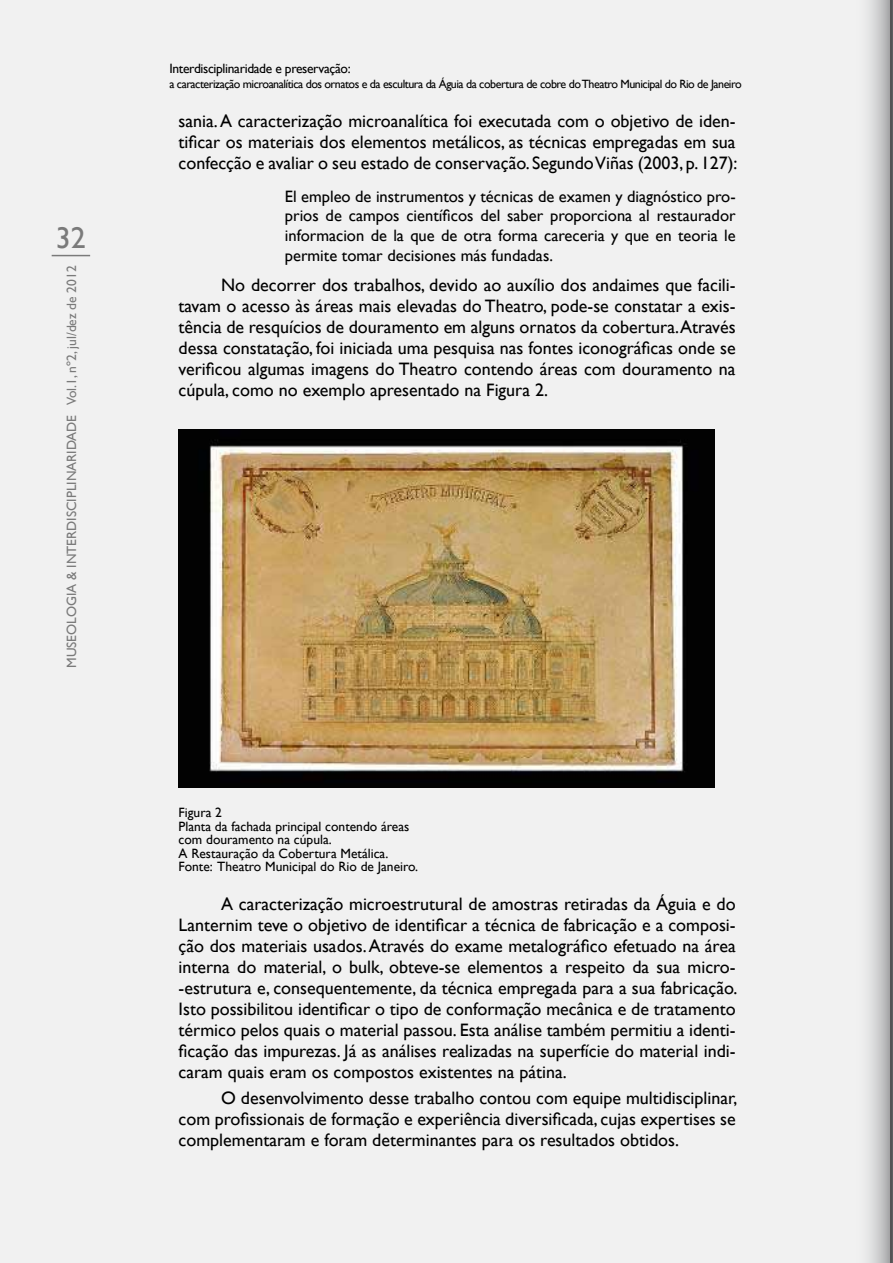
<style>
.page{position:relative;width:893px;height:1263px;background:#f1f1f1}
.page>*{position:absolute;margin:0;border:0;box-sizing:border-box;transform-origin:0 0}
.t1{font:30px "Gill Sans";color:#7a7a7a}
.t2{font:18px/21px "Gill Sans";color:#000;text-align:justify}
.t3{font:16.5px/19.8px "Gill Sans";color:#000;text-align:justify}
.t4{font:13.5px/13.5px "Gill Sans";color:#000}
.t5{font:13.5px "Gill Sans";color:#7a7a7a}
.t6{font:13.5px "Gill Sans";letter-spacing:-.025em;color:#000}
.t7{font:12px "Gill Sans";letter-spacing:-.04em;color:#000}
</style>
<div class="page">
<svg style="left:868px;top:0;width:23px;height:1263px;background:#c4c4c5"></svg>
<hr style="left:891px;top:0;width:2px;height:1263px;background:#5a5a5b">
<hr style="left:52px;top:255px;width:38px;height:1px;background:#7a7a7a">
<img style="left:178px;top:429px;width:537px;height:359px">
<h1 class="t1" style="left:56px;top:221px;width:31px">32</h1>
<p class="t5" style="left:64px;top:668px;width:404px;rotate:-90deg">MUSEOLOGIA &amp; INTERDISCIPLINARIDADE Vol.1, nº2, jul/dez de 2012</p>
<p class="t6" style="left:169px;top:61px;width:183px">Interdisciplinaridade e preservação:</p>
<p class="t7" style="left:169px;top:76px;width:574px">a caracterização microanalítica dos ornatos e da escultura da Águia da cobertura de cobre do Theatro Municipal do Rio de Janeiro</p>
<p class="t2" style="left:179px;top:111px;width:560px">sania. A caracterização microanalítica foi executada com o objetivo de iden&shy;tificar os materiais dos elementos metálicos, as técnicas empregadas em sua confecção e avaliar o seu estado de conservação. Segundo Viñas (2003, p. 127):</p>
<p class="t3" style="left:285px;top:186px;width:452px">El empleo de instrumentos y técnicas de examen y diagnóstico pro&shy;prios de campos científicos del saber proporciona al restaurador informacion de la que de otra forma careceria y que en teoria le permite tomar decisiones más fundadas.</p>
<p class="t2" style="left:179px;top:274px;width:559px;text-indent:43px">No decorrer dos trabalhos, devido ao auxílio dos andaimes que facili&shy;tavam o acesso às áreas mais elevadas do Theatro, pode-se constatar a exis&shy;tência de resquícios de douramento em alguns ornatos da cobertura.Através dessa constatação, foi iniciada uma pesquisa nas fontes iconográficas onde se verificou algumas imagens do Theatro contendo áreas com douramento na cúpula, como no exemplo apresentado na Figura 2.</p>
<p class="t4" style="left:179px;top:806px;width:241px">Figura 2<br>Planta da fachada principal contendo áreas com douramento na cúpula.<br>A Restauração da Cobertura Metálica.<br>Fonte: Theatro Municipal do Rio de Janeiro.</p>
<p class="t2" style="left:179px;top:894px;width:560px;text-indent:43px">A caracterização microestrutural de amostras retiradas da Águia e do Lanternim teve o objetivo de identificar a técnica de fabricação e a composi&shy;ção dos materiais usados. Através do exame metalográfico efetuado na área interna do material, o bulk, obteve-se elementos a respeito da sua micro--estrutura e, consequentemente, da técnica empregada para a sua fabricação.<br>Isto possibilitou identificar o tipo de conformação mecânica e de tratamento térmico pelos quais o material passou. Esta análise também permitiu a identi&shy;ficação das impurezas. Já as análises realizadas na superfície do material indi&shy;caram quais eram os compostos existentes na pátina.</p>
<p class="t2" style="left:179px;top:1087px;width:560px;text-indent:43px">O desenvolvimento desse trabalho contou com equipe multidisciplinar, com profissionais de formação e experiência diversificada, cujas expertises se complementaram e foram determinantes para os resultados obtidos.</p>
</div>
